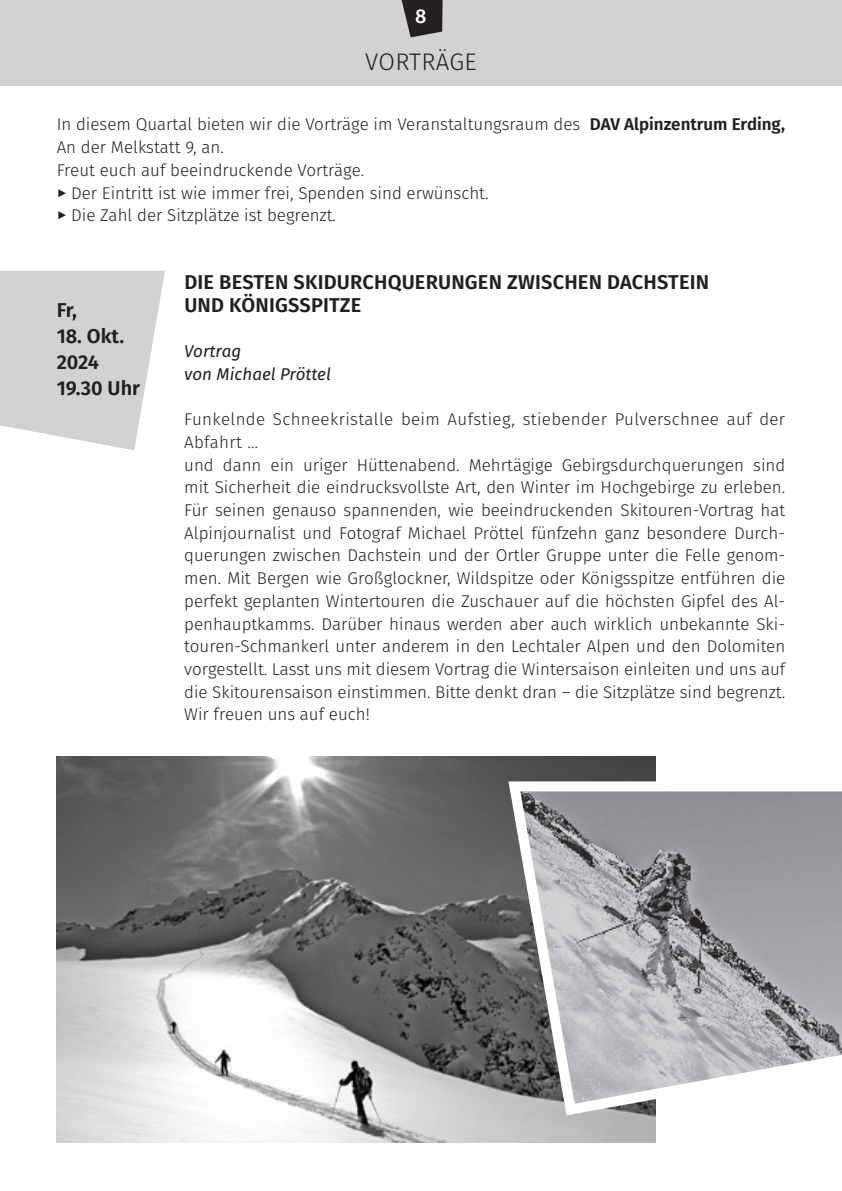
<style>
.page{position:relative;width:842px;height:1191px;background:#fff}
.page>*{position:absolute;margin:0;border:0;box-sizing:border-box;transform-origin:0 0}
.t1{font:300 24px "Fira Sans";letter-spacing:.01em;color:#231f20}
.t2{font:600 20px/26px "Fira Sans";letter-spacing:.01em;color:#231f20}
.t3{font:500 20px "Fira Sans";color:#fff}
.t4{font:300 17px/22.6px "Fira Sans";color:#231f20}
.t5{font:italic 17px/22.6px "Fira Sans";color:#231f20}
.s1{font-weight:600}
</style>
<div class="page">
<div style="left:0;top:0;width:842px;height:85px;background:#d1d2d4"></div>
<svg style="left:401px;top:0;width:42px;height:37px"></svg>
<img style="left:57px;top:756px;width:599px;height:386px">
<svg style="left:502px;top:776px;width:340px;height:345px;background:#a9aaac"></svg>
<svg style="left:0;top:271px;width:165px;height:179px;background:#d7d8da"></svg>
<p class="t3" style="left:415px;top:0;width:13px">8</p>
<h1 class="t1" style="left:365px;top:45px;width:113px">VORTRÄGE</h1>
<p class="t4" style="left:57px;top:113px;width:730px">In diesem Quartal bieten wir die Vorträge im Veranstaltungsraum des <span class="s1">DAV Alpinzentrum Erding, </span>An der Melkstatt 9, an.<br>Freut euch auf beeindruckende Vorträge.<br><span class="s1">►</span> Der Eintritt ist wie immer frei, Spenden sind erwünscht.<br><span class="s1">►</span> Die Zahl der Sitzplätze ist begrenzt.</p>
<p class="t2" style="left:57px;top:296px;width:22px">Fr,</p>
<p class="t2" style="left:57px;top:322px;width:85px">18. Okt.<br>2024<br>19.30 Uhr</p>
<p class="t2" style="left:184px;top:270px;width:526px;line-height:22.6px">DIE BESTEN SKIDURCHQUERUNGEN ZWISCHEN DACHSTEIN<br>UND KÖNIGSSPITZE</p>
<p class="t5" style="left:184px;top:340px;width:148px">Vortrag<br>von Michael Pröttel</p>
<p class="t4" style="left:184px;top:408px;width:603px">Funkelnde Schneekristalle beim Aufstieg, stiebender Pulverschnee auf der Abfahrt …<br>und dann ein uriger Hüttenabend. Mehrtägige Gebirgsdurchquerungen sind mit Sicherheit die eindrucksvollste Art, den Winter im Hochgebirge zu erleben.<br>Für seinen genauso spannenden, wie beeindruckenden Skitouren-Vortrag hat Alpinjournalist und Fotograf Michael Pröttel fünfzehn ganz besondere Durch&shy;querungen zwischen Dachstein und der Ortler Gruppe unter die Felle genom&shy;men. Mit Bergen wie Großglockner, Wildspitze oder Königsspitze entführen die perfekt geplanten Wintertouren die Zuschauer auf die höchsten Gipfel des Al&shy;penhauptkamms. Darüber hinaus werden aber auch wirklich unbekannte Ski&shy;touren-Schmankerl unter anderem in den Lechtaler Alpen und den Dolomiten vorgestellt. Lasst uns mit diesem Vortrag die Wintersaison einleiten und uns auf die Skitourensaison einstimmen. Bitte denkt dran – die Sitzplätze sind begrenzt.<br>Wir freuen uns auf euch!</p>
</div>
